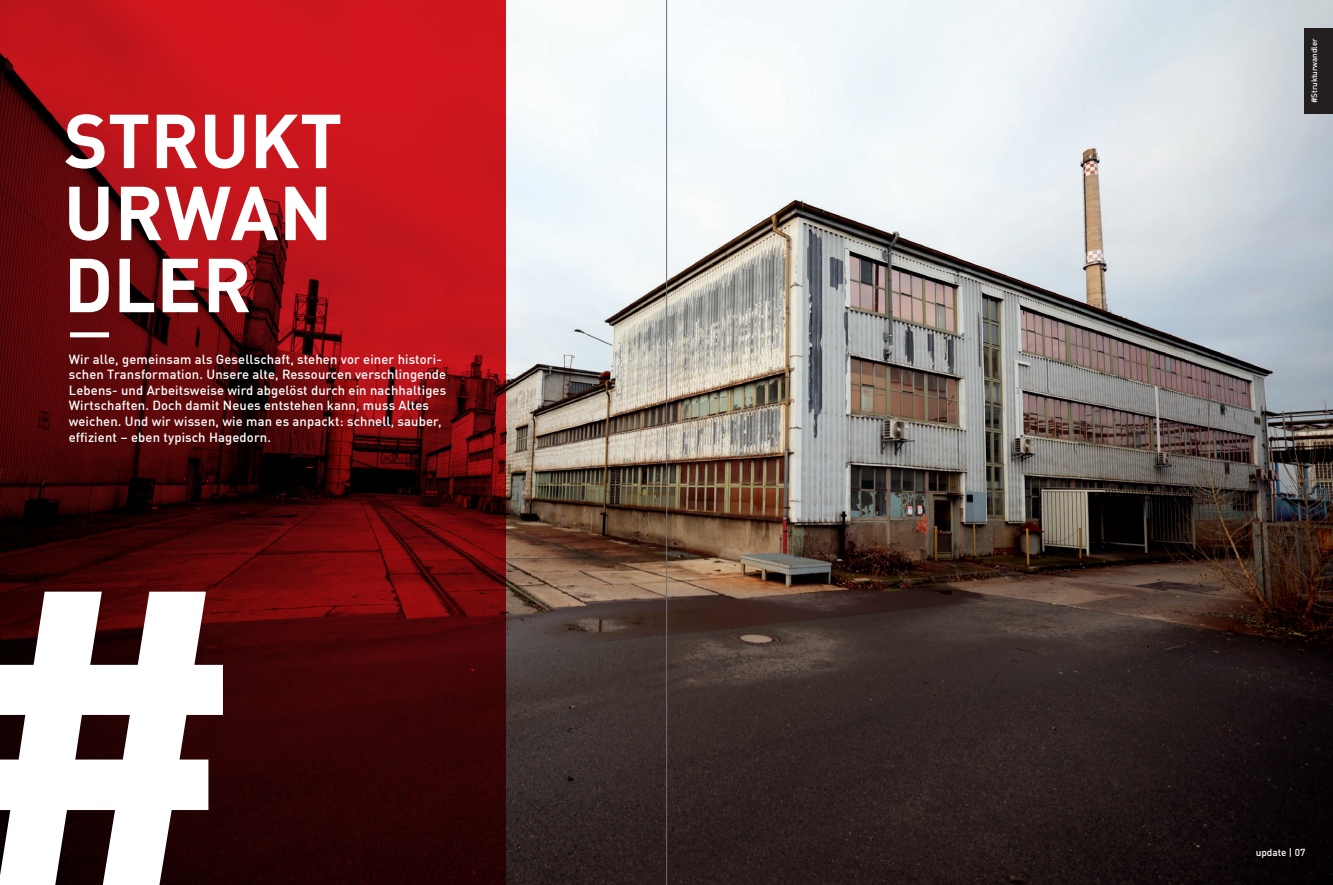
<style>
.page{position:relative;width:1333px;height:885px;background:#fff}
.page>*{position:absolute;margin:0;border:0;box-sizing:border-box;transform-origin:0 0}
.t1{font:700 413.3px "DIN Offc Pro";color:#fff}
.t2{font:700 75px/72px "DIN Offc Pro";color:#fff}
.t3{font:500 13px/15.6px "DIN Offc Pro";letter-spacing:.01em;color:#fff}
.t4{font:500 10px "DIN Offc Pro";letter-spacing:-.01em;color:#fff}
.t5{font:500 8px "DIN Offc Pro";letter-spacing:-.01em;color:#fff}
</style>
<div class="page">
<img style="left:506px;top:0;width:826px;height:884px">
<svg style="left:0;top:0;width:506px;height:884px;background:#68090d"></svg>
<div style="left:1304px;top:28px;width:28px;height:85px;background:#231f20"></div>
<div style="left:70px;top:332px;width:39px;height:5px;background:#fff"></div>
<hr style="left:666px;top:0;width:1px;height:884px;background:#6c6d70">
<h2 class="t2" style="left:64px;top:100px;width:280px">STRUKT<br>URWAN<br>DLER</h2>
<p class="t3" style="left:69px;top:350px;width:379px">Wir alle, gemeinsam als Gesellschaft, stehen vor einer histori&shy;schen Transformation. Unsere alte, Ressourcen verschlingende Lebens- und Arbeitsweise wird abgelöst durch ein nachhaltiges Wirtschaften. Doch damit Neues entstehen kann, muss Altes weichen. Und wir wissen, wie man es anpackt: schnell, sauber, effizient – eben typisch Hagedorn.</p>
<h1 class="t1" style="left:-43px;top:416px;width:291px">#</h1>
<p class="t5" style="left:1307px;top:103px;width:66px;rotate:-90deg">#Strukturwandler</p>
<p class="t4" style="left:1307px;top:82px;width:38px;rotate:-90deg">Soziales</p>
<p class="t4" style="left:1255px;top:845px;width:51px">update | 07</p>
</div>
